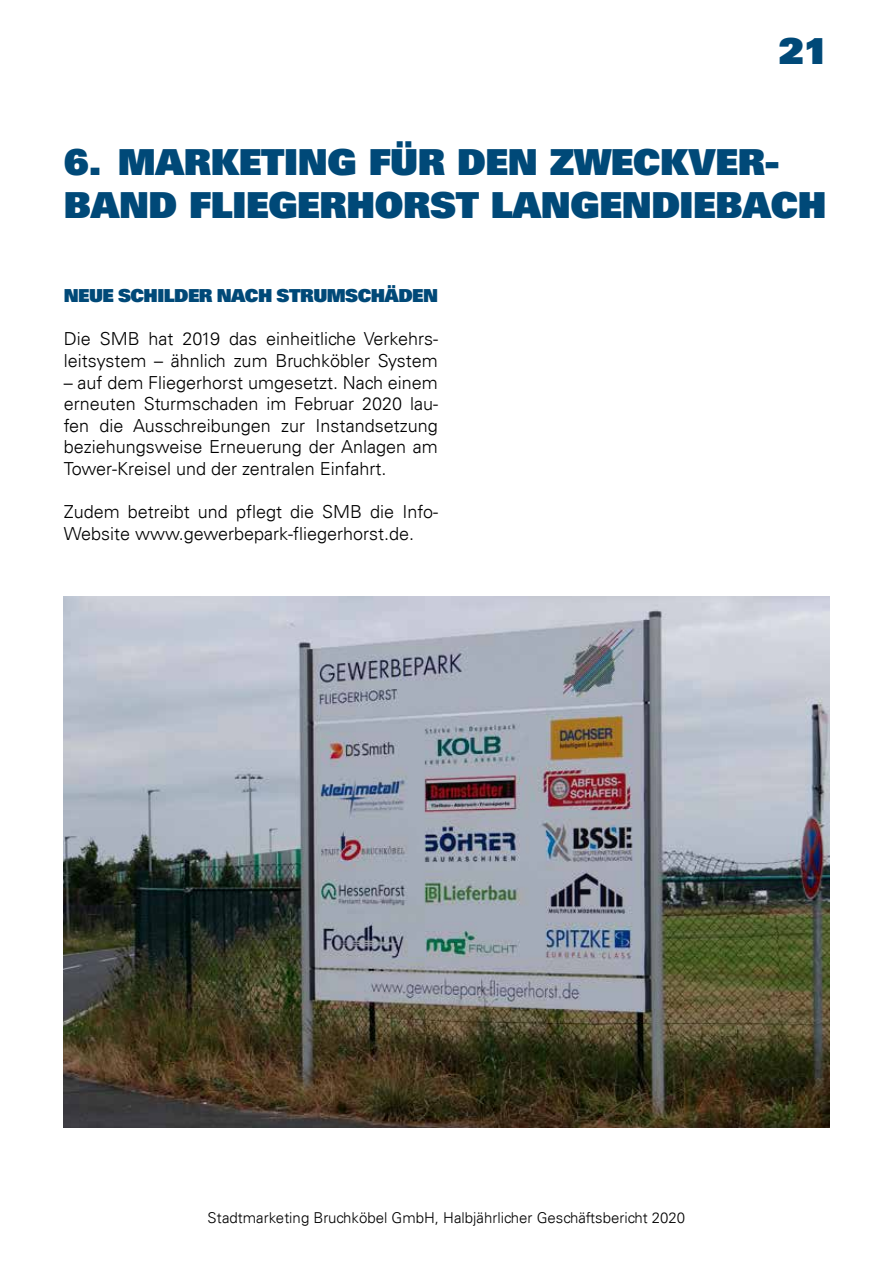
<style>
.page{position:relative;width:893px;height:1263px;background:#fff}
.page>*{position:absolute;margin:0;border:0;box-sizing:border-box;transform-origin:0 0}
.t1{font:900 36px/43.2px "Univers LT";letter-spacing:-.01em;color:#004978}
.t2{font:300 18px/21.6px "Univers LT";color:#000}
.t3{font:900 18px "Univers LT";letter-spacing:-.03em;color:#004978}
.t4{font:300 15px "Univers LT";color:#000}
</style>
<div class="page">
<img style="left:64px;top:596px;width:765px;height:532px">
<h1 class="t1" style="left:778px;top:29px;width:52px">21</h1>
<h1 class="t1" style="left:64px;top:139px;width:764px">6. MARKETING FÜR DEN ZWECKVER-<br>BAND FLIEGERHORST LANGENDIEBACH</h1>
<p class="t3" style="left:64px;top:284px;width:376px">NEUE SCHILDER NACH STRUMSCHÄDEN</p>
<p class="t2" style="left:64px;top:328px;width:376px">Die SMB hat 2019 das einheitliche Verkehrs&shy;leitsystem – ähnlich zum Bruchköbler System</p>
<p class="t2" style="left:64px;top:371px;width:376px;text-align:justify">– auf dem Fliegerhorst umgesetzt. Nach einem erneuten Sturmschaden im Februar 2020 lau&shy;fen die Ausschreibungen zur Instandsetzung beziehungsweise Erneuerung der Anlagen am Tower-Kreisel und der zentralen Einfahrt.</p>
<p class="t2" style="left:64px;top:501px;width:376px">Zudem betreibt und pflegt die SMB die Info-<br>Website www.gewerbepark-fliegerhorst.de.</p>
<p class="t4" style="left:208px;top:1209px;width:479px">Stadtmarketing Bruchköbel GmbH, Halbjährlicher Geschäftsbericht 2020</p>
</div>
